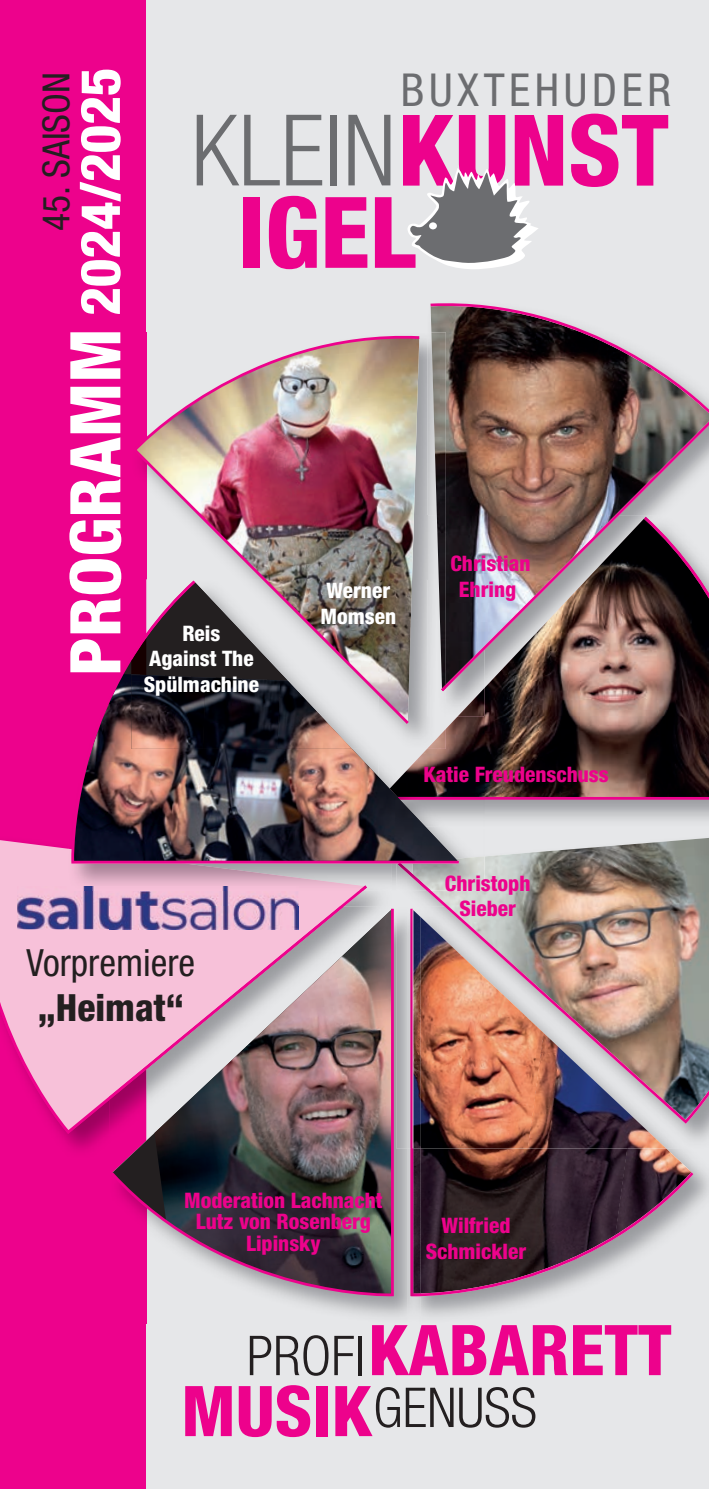
<style>
.page{position:relative;width:709px;height:1489px;background:#fff}
.page>*{position:absolute;margin:0;border:0;box-sizing:border-box;transform-origin:0 0}
.t1{font:300 condensed 98.75px "Helvetica Neue LT";color:#6c6d70}
.t2{font:800 condensed 98.75px "Helvetica Neue LT";color:#ed028c}
.t3{font:800 condensed 70px "Helvetica Neue LT";color:#ed028c}
.t4{font:800 condensed 70px "Helvetica Neue LT";color:#fff}
.t5{font:300 condensed 55px "Helvetica Neue LT";color:#231f20}
.t6{font:800 condensed 55px "Helvetica Neue LT";color:#fff}
.t7{font:condensed 45.5px "Helvetica Neue LT";letter-spacing:.1em;color:#6c6d70}
.t8{font:condensed 37.5px "Helvetica Neue LT";color:#231f20}
.t9{font:800 condensed 37.5px "Helvetica Neue LT";color:#231f20}
.t10{font:800 condensed 21.5px/25.8px "Helvetica Neue LT";color:#ed028c;text-align:center}
.t11{font:800 condensed 21.5px/25.8px "Helvetica Neue LT";color:#fff;text-align:center}
.s1{font-weight:800;color:#ed028c}
.s2{font-weight:300;font-size:55px;color:#231f20}
.s3{font-weight:800;font-size:70px;color:#ed028c}
</style>
<div class="page">
<div style="left:0;top:0;width:709px;height:1488px;background:#e6e7e9"></div>
<div style="left:0;top:0;width:146px;height:1488px;background:#ed028c"></div>
<svg style="left:407px;top:168px;width:131px;height:101px"></svg>
<svg style="left:421px;top:1148px;width:272px;height:148px;background:#614f57"></svg>
<img style="left:421px;top:1123px;width:106px;height:25px">
<img style="left:527px;top:1123px;width:139px;height:25px">
<img style="left:414px;top:838px;width:295px;height:285px">
<svg style="left:0;top:838px;width:367px;height:295px;fill:#f7c1d9"></svg>
<img style="left:484px;top:799px;width:225px;height:22px">
<svg style="left:484px;top:716px;width:225px;height:83px;background:#402727"></svg>
<img style="left:396px;top:838px;width:88px;height:46px">
<img style="left:431px;top:856px;width:53px;height:34px">
<img style="left:398px;top:863px;width:33px;height:27px">
<img style="left:364px;top:863px;width:28px;height:27px">
<img style="left:68px;top:862px;width:296px;height:28px">
<svg style="left:359px;top:885px;width:8px;height:5px"></svg>
<img style="left:459px;top:716px;width:25px;height:105px">
<img style="left:459px;top:797px;width:25px;height:2px">
<img style="left:71px;top:580px;width:388px;height:283px">
<img style="left:484px;top:691px;width:225px;height:25px">
<img style="left:446px;top:691px;width:12px;height:25px">
<img style="left:458px;top:691px;width:26px;height:25px">
<img style="left:430px;top:303px;width:279px;height:388px">
<img style="left:422px;top:515px;width:9px;height:64px">
<img style="left:352px;top:579px;width:94px;height:170px">
<img style="left:427px;top:729px;width:19px;height:20px">
<img style="left:131px;top:660px;width:1px;height:14px">
<img style="left:131px;top:674px;width:72px;height:75px">
<img style="left:203px;top:727px;width:74px;height:22px">
<img style="left:277px;top:727px;width:75px;height:22px">
<img style="left:427px;top:332px;width:4px;height:183px">
<img style="left:427px;top:579px;width:19px;height:137px">
<img style="left:431px;top:332px;width:15px;height:356px">
<svg style="left:441px;top:684px;width:5px;height:7px"></svg>
<img style="left:132px;top:332px;width:290px;height:395px">
<img style="left:17px;top:886px;width:281px;height:43px">
<img style="left:68px;top:886px;width:230px;height:4px">
<img style="left:146px;top:920px;width:275px;height:403px">
<img style="left:410px;top:1148px;width:11px;height:148px">
<img style="left:396px;top:906px;width:25px;height:242px">
<img style="left:410px;top:908px;width:3px;height:240px">
<img style="left:108px;top:906px;width:287px;height:394px">
<h3 class="t8" style="left:34px;top:231px;width:160px;rotate:-90deg">45. SAISON</h3>
<h3 class="t6" style="left:66px;top:316px;width:250px;rotate:-90deg">2024/2025</h3>
<h2 class="t4" style="left:52px;top:676px;width:349px;rotate:-90deg">PROGRAMM</h2>
<h3 class="t7" style="left:401px;top:63px;width:271px">BUXTEHUDER</h3>
<h1 class="t1" style="left:191px;top:94px;width:479px">KLEIN<span class="s1">KUNST</span></h1>
<h1 class="t2" style="left:238px;top:171px;width:179px">IGEL</h1>
<p class="t11" style="left:144px;top:619px;width:117px">Reis<br>Against The<br>Spülmachine</p>
<p class="t11" style="left:320px;top:577px;width:77px;text-align:left">Werner<br>Momsen</p>
<p class="t10" style="left:450px;top:550px;width:82px">Christian<br>Ehring</p>
<p class="t10" style="left:423px;top:760px;width:187px">Katie Freudenschuss</p>
<p class="t10" style="left:445px;top:869px;width:87px">Christoph<br>Sieber</p>
<h3 class="t8" style="left:26px;top:941px;width:170px">Vorpremiere</h3>
<h3 class="t9" style="left:38px;top:984px;width:147px">„Heimat“</h3>
<p class="t10" style="left:184px;top:1189px;width:200px;line-height:21.2px">Moderation Lachnacht<br>Lutz von Rosenberg<br>Lipinsky</p>
<p class="t10" style="left:426px;top:1212px;width:102px">Wilfried<br>Schmickler</p>
<h2 class="t3" style="left:247px;top:1306px;width:426px"><span class="s2">PROFI</span>KABARETT</h2>
<h3 class="t5" style="left:181px;top:1375px;width:357px"><span class="s3">MUSIK</span>GENUSS</h3>
</div>
